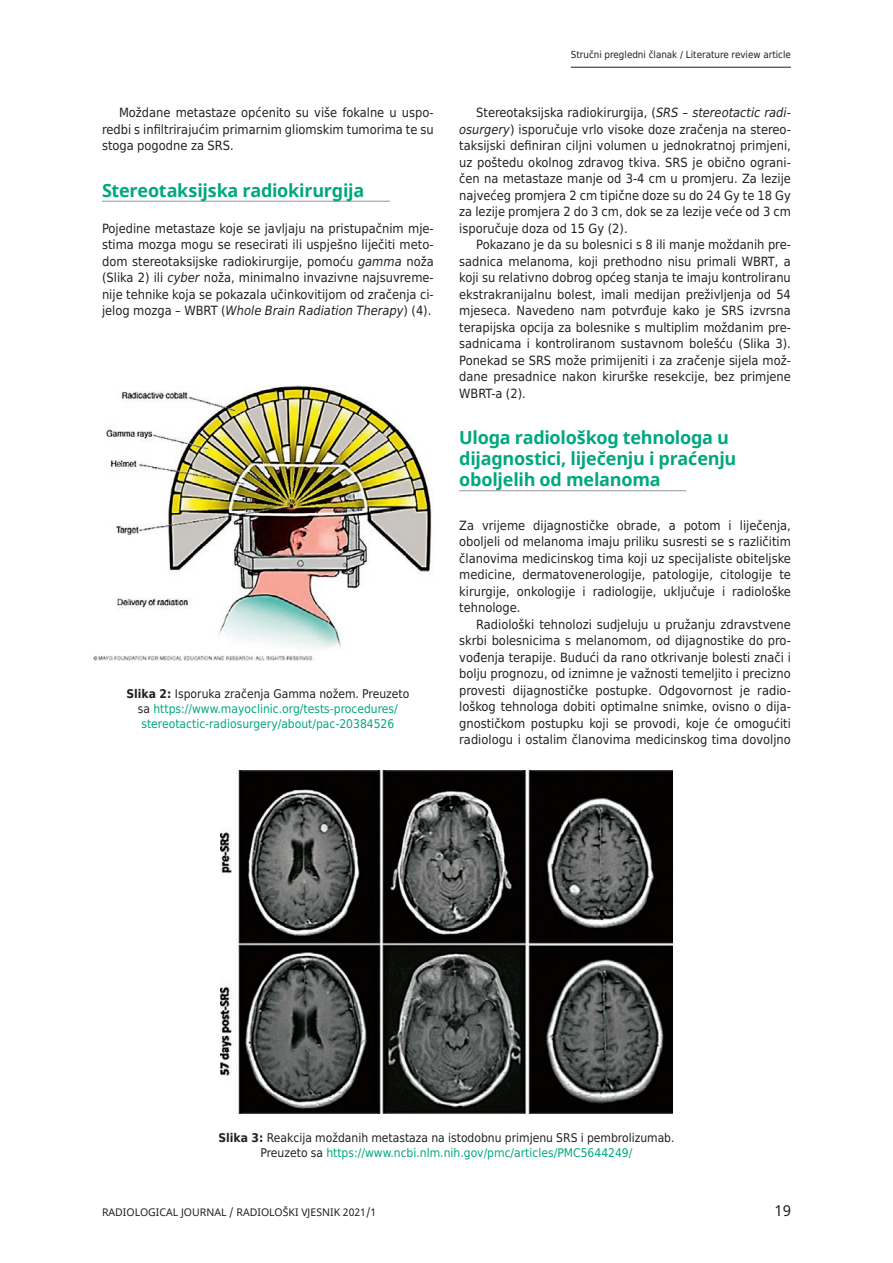
<style>
.page{position:relative;width:893px;height:1263px;background:#fff}
.page>*{position:absolute;margin:0;border:0;box-sizing:border-box;transform-origin:0 0}
.t1{font:700 18px/21px "Noto Sans";letter-spacing:-.015em;color:#00a77e}
.t2{font:15px "Noto Sans";color:#231f20}
.t3{font:12.75px/16.5px "DejaVu Sans Condensed";color:#231f20;text-align:justify}
.t4{font:12px/15px "DejaVu Sans Condensed";color:#231f20;text-align:center}
.t5{font:12px/15px "DejaVu Sans Condensed";color:#00a77e;text-align:center}
.t6{font:10.5px "Noto Sans";color:#231f20}
.t7{font:9.75px "DejaVu Sans Condensed";color:#231f20}
.s1{font-style:italic}
.s2{font-weight:700;color:#231f20}
.s3{color:#231f20}
.s4{font-weight:700}
.s5{color:#00a77e}
</style>
<div class="page">
<hr style="left:102px;top:201px;width:288px;height:1px;background:#939598">
<hr style="left:459px;top:490px;width:227px;height:1px;background:#939598">
<img style="left:93px;top:385px;width:339px;height:276px">
<img style="left:221px;top:770px;width:451px;height:344px">
<hr style="left:571px;top:67px;width:220px;height:1px;background:#231f20">
<p class="t3" style="left:102px;top:104px;width:333px;text-indent:17px">Moždane metastaze općenito su više fokalne u uspo&shy;redbi s infiltrirajućim primarnim gliomskim tumorima te su stoga pogodne za SRS.</p>
<h1 class="t1" style="left:102px;top:180px;width:264px">Stereotaksijska radiokirurgija</h1>
<p class="t3" style="left:102px;top:219px;width:333px">Pojedine metastaze koje se javljaju na pristupačnim mje&shy;stima mozga mogu se resecirati ili uspješno liječiti meto&shy;dom stereotaksijske radiokirurgije, pomoću <span class="s1">gamma</span> noža (Slika 2) ili <span class="s1">cyber</span> noža, minimalno invazivne najsuvreme&shy;nije tehnike koja se pokazala učinkovitijom od zračenja ci&shy;jelog mozga – WBRT (<span class="s1">Whole Brain Radiation Therapy</span>) (4).</p>
<p class="t5" style="left:126px;top:685px;width:285px"><span class="s2">Slika 2:</span> <span class="s3">Isporuka zračenja Gamma nožem. Preuzeto sa</span> https://www.mayoclinic.org/tests-procedures/ stereotactic-radiosurgery/about/pac-20384526</p>
<p class="t7" style="left:571px;top:46px;width:222px">Stručni pregledni članak / Literature review article</p>
<p class="t3" style="left:459px;top:104px;width:333px;text-indent:17px">Stereotaksijska radiokirurgija, (<span class="s1">SRS</span> – <span class="s1">stereotactic radi&shy;osurgery</span>) isporučuje vrlo visoke doze zračenja na stereo&shy;taksijski definiran ciljni volumen u jednokratnoj primjeni, uz poštedu okolnog zdravog tkiva. SRS je obično ograni&shy;čen na metastaze manje od 3-4 cm u promjeru. Za lezije najvećeg promjera 2 cm tipične doze su do 24 Gy te 18 Gy za lezije promjera 2 do 3 cm, dok se za lezije veće od 3 cm isporučuje doza od 15 Gy (2).</p>
<p class="t3" style="left:459px;top:236px;width:333px;text-indent:17px">Pokazano je da su bolesnici s 8 ili manje moždanih pre&shy;sadnica melanoma, koji prethodno nisu primali WBRT, a koji su relativno dobrog općeg stanja te imaju kontroliranu ekstrakranijalnu bolest, imali medijan preživljenja od 54 mjeseca. Navedeno nam potvrđuje kako je SRS izvrsna terapijska opcija za bolesnike s multiplim moždanim pre&shy;sadnicama i kontroliranom sustavnom bolešću (Slika 3).<br>Ponekad se SRS može primijeniti i za zračenje sijela mož&shy;dane presadnice nakon kirurške resekcije, bez primjene WBRT-a (2).</p>
<h1 class="t1" style="left:459px;top:427px;width:279px">Uloga radiološkog tehnologa u dijagnostici, liječenju i praćenju oboljelih od melanoma</h1>
<p class="t3" style="left:459px;top:516px;width:333px">Za vrijeme dijagnostičke obrade, a potom i liječenja, oboljeli od melanoma imaju priliku susresti se s različitim članovima medicinskog tima koji uz specijaliste obiteljske medicine, dermatovenerologije, patologije, citologije te kirurgije, onkologije i radiologije, uključuje i radiološke tehnologe.</p>
<p class="t3" style="left:459px;top:615px;width:333px;text-indent:17px">Radiološki tehnolozi sudjeluju u pružanju zdravstvene skrbi bolesnicima s melanomom, od dijagnostike do pro&shy;vođenja terapije. Budući da rano otkrivanje bolesti znači i bolju prognozu, od iznimne je važnosti temeljito i precizno provesti dijagnostičke postupke. Odgovornost je radio&shy;loškog tehnologa dobiti optimalne snimke, ovisno o dija&shy;gnostičkom postupku koji se provodi, koje će omogućiti radiologu i ostalim članovima medicinskog tima dovoljno</p>
<p class="t4" style="left:218px;top:1129px;width:458px"><span class="s4">Slika 3:</span> Reakcija moždanih metastaza na istodobnu primjenu SRS i pembrolizumab.<br>Preuzeto sa <span class="s5">https://www.ncbi.nlm.nih.gov/pmc/articles/PMC5644249/</span></p>
<p class="t6" style="left:102px;top:1204px;width:54px">RADIOLOGICAL</p>
<p class="t6" style="left:181px;top:1204px;width:19px">JOURNAL</p>
<p class="t6" style="left:229px;top:1204px;width:79px">/ RADIOLOŠKI VJESNIK</p>
<p class="t6" style="left:343px;top:1204px;width:35px">2021/1</p>
<p class="t2" style="left:774px;top:1200px;width:18px">19</p>
</div>
